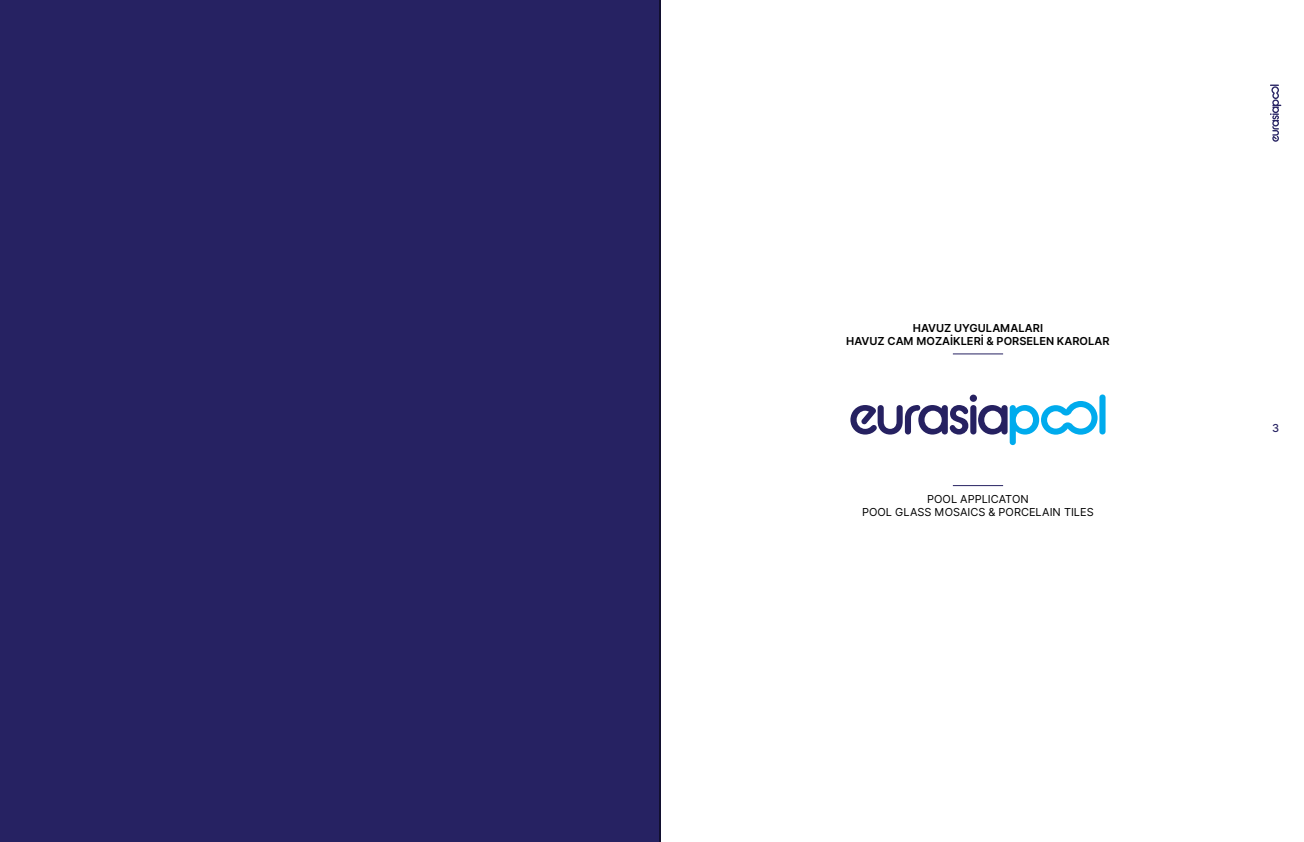
<style>
.page{position:relative;width:1304px;height:842px;background:#fff}
.page>*{position:absolute;margin:0;border:0;box-sizing:border-box;transform-origin:0 0}
.t1{font:600 11px/13.2px "Inter";color:#000;text-align:center}
.t2{font:11px/13.2px "Inter";color:#000;text-align:center}
.t3{font:500 11px "Inter";color:#262262}
</style>
<div class="page">
<div style="left:0;top:0;width:660px;height:842px;background:#262262"></div>
<div style="left:1099px;top:394px;width:7px;height:40px;background:#00abed;border-radius:3px"></div>
<svg style="left:850px;top:395px;width:248px;height:50px"></svg>
<hr style="left:953px;top:353px;width:50px;height:1px;background:#262262">
<hr style="left:953px;top:485px;width:50px;height:1px;background:#262262">
<svg style="left:1270px;top:85px;width:11px;height:57px"></svg>
<svg style="left:25px;top:85px;width:11px;height:57px"></svg>
<p class="t1" style="left:846px;top:321px;width:265px">HAVUZ UYGULAMALARI<br>HAVUZ CAM MOZAİKLERİ &amp; PORSELEN KAROLAR</p>
<p class="t2" style="left:862px;top:492px;width:233px">POOL APPLICATON<br>POOL GLASS MOSAICS &amp; PORCELAIN TILES</p>
<p class="t3" style="left:1272px;top:420px;width:9px">3</p>
</div>
